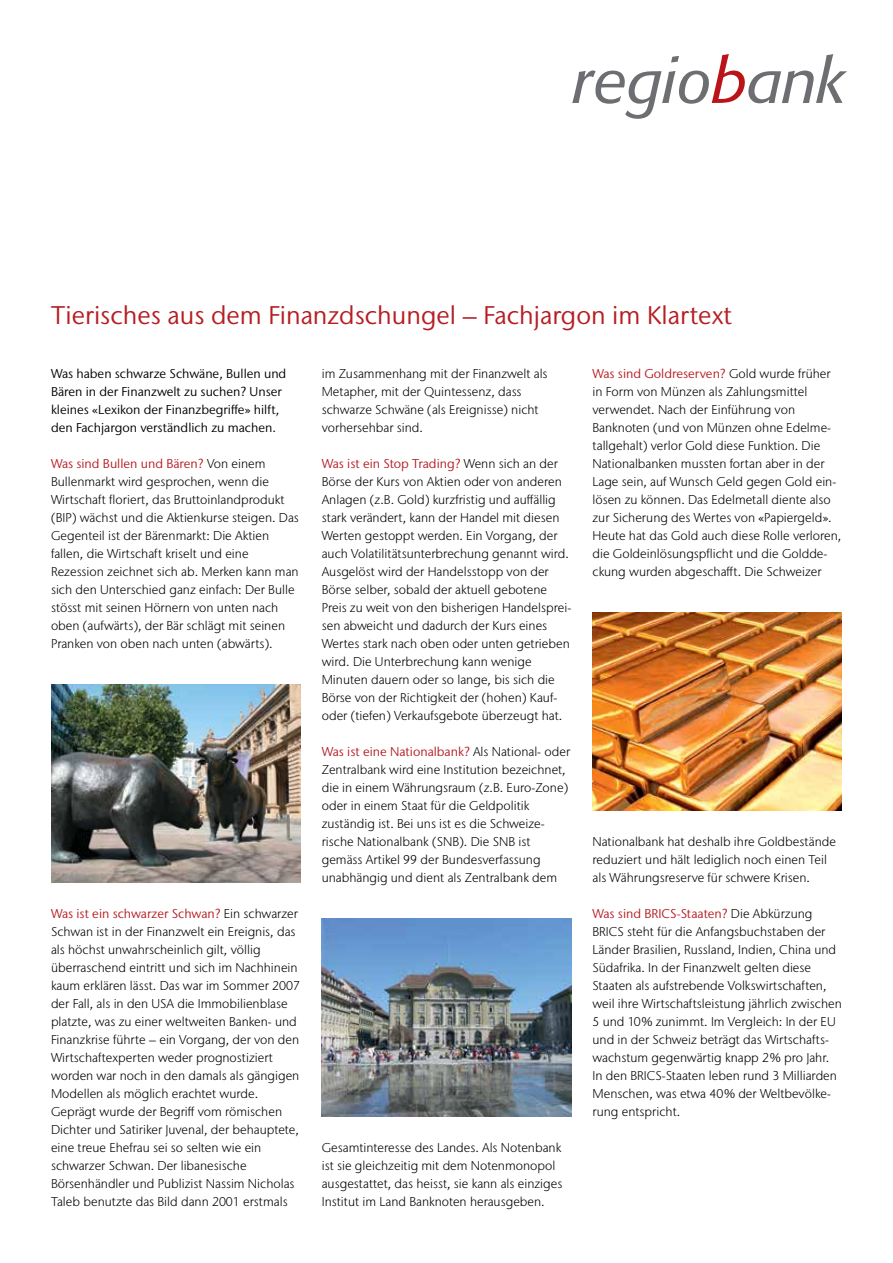
<style>
.page{position:relative;width:893px;height:1263px;background:#fff}
.page>*{position:absolute;margin:0;border:0;box-sizing:border-box;transform-origin:0 0}
.t1{font:25.5px "Stone Sans IIITC Std";color:#b61d22}
.t2{font:300 12.75px/18px "Stone Sans IIITC Std";color:#000}
.t3{font:12.75px/18px "Stone Sans IIITC Std";color:#000}
.s1{font-weight:400;color:#b61d22}
</style>
<div class="page">
<svg style="left:572px;top:54px;width:275px;height:65px"></svg>
<img style="left:51px;top:684px;width:249px;height:198px">
<img style="left:322px;top:918px;width:249px;height:198px">
<img style="left:592px;top:612px;width:250px;height:198px">
<h1 class="t1" style="left:51px;top:300px;width:683px">Tierisches aus dem Finanzdschungel – Fachjargon im Klartext</h1>
<p class="t2" style="left:322px;top:365px;width:227px">im Zusammenhang mit der Finanzwelt als Metapher, mit der Quintessenz, dass schwarze Schwäne (als Ereignisse) nicht vorhersehbar sind.</p>
<p class="t2" style="left:322px;top:455px;width:251px"><span class="s1">Was ist ein Stop Trading?</span> Wenn sich an der Börse der Kurs von Aktien oder von anderen Anlagen (z.B. Gold) kurzfristig und auffällig stark verändert, kann der Handel mit diesen Werten gestoppt werden. Ein Vorgang, der auch Volatilitätsunterbrechung genannt wird.<br>Ausgelöst wird der Handelsstopp von der Börse selber, sobald der aktuell gebotene Preis zu weit von den bisherigen Handelsprei&shy;sen abweicht und dadurch der Kurs eines Wertes stark nach oben oder unten getrieben wird. Die Unterbrechung kann wenige Minuten dauern oder so lange, bis sich die Börse von der Richtigkeit der (hohen) Kauf&shy;oder (tiefen) Verkaufsgebote überzeugt hat.</p>
<p class="t2" style="left:322px;top:743px;width:250px"><span class="s1">Was ist eine Nationalbank?</span> Als National- oder Zentralbank wird eine Institution bezeichnet, die in einem Währungsraum (z.B. Euro-Zone) oder in einem Staat für die Geldpolitik zuständig ist. Bei uns ist es die Schweize&shy;rische Nationalbank (SNB). Die SNB ist gemäss Artikel 99 der Bundesverfassung unabhängig und dient als Zentralbank dem</p>
<p class="t3" style="left:51px;top:365px;width:237px">Was haben schwarze Schwäne, Bullen und Bären in der Finanzwelt zu suchen? Unser kleines «Lexikon der Finanzbegriffe» hilft, den Fachjargon verständlich zu machen.</p>
<p class="t2" style="left:51px;top:455px;width:249px"><span class="s1">Was sind Bullen und Bären?</span> Von einem Bullenmarkt wird gesprochen, wenn die Wirtschaft floriert, das Bruttoinlandprodukt (BIP) wächst und die Aktienkurse steigen. Das Gegenteil ist der Bärenmarkt: Die Aktien fallen, die Wirtschaft kriselt und eine Rezession zeichnet sich ab. Merken kann man sich den Unterschied ganz einfach: Der Bulle stösst mit seinen Hörnern von unten nach oben (aufwärts), der Bär schlägt mit seinen Pranken von oben nach unten (abwärts).</p>
<p class="t2" style="left:592px;top:365px;width:250px"><span class="s1">Was sind Goldreserven?</span> Gold wurde früher in Form von Münzen als Zahlungsmittel verwendet. Nach der Einführung von Banknoten (und von Münzen ohne Edelme&shy;tallgehalt) verlor Gold diese Funktion. Die Nationalbanken mussten fortan aber in der Lage sein, auf Wunsch Geld gegen Gold ein&shy;lösen zu können. Das Edelmetall diente also zur Sicherung des Wertes von «Papiergeld».<br>Heute hat das Gold auch diese Rolle verloren, die Goldeinlösungspflicht und die Goldde&shy;ckung wurden abgeschafft. Die Schweizer</p>
<p class="t2" style="left:592px;top:833px;width:245px">Nationalbank hat deshalb ihre Goldbestände reduziert und hält lediglich noch einen Teil als Währungsreserve für schwere Krisen.</p>
<p class="t2" style="left:592px;top:905px;width:251px"><span class="s1">Was sind BRICS-Staaten?</span> Die Abkürzung BRICS steht für die Anfangsbuchstaben der Länder Brasilien, Russland, Indien, China und Südafrika. In der Finanzwelt gelten diese Staaten als aufstrebende Volkswirtschaften, weil ihre Wirtschaftsleistung jährlich zwischen 5 und 10% zunimmt. Im Vergleich: In der EU und in der Schweiz beträgt das Wirtschafts&shy;wachstum gegenwärtig knapp 2% pro Jahr.<br>In den BRICS-Staaten leben rund 3 Milliarden Menschen, was etwa 40% der Weltbevölke&shy;rung entspricht.</p>
<p class="t2" style="left:51px;top:905px;width:250px"><span class="s1">Was ist ein schwarzer Schwan?</span> Ein schwarzer Schwan ist in der Finanzwelt ein Ereignis, das als höchst unwahrscheinlich gilt, völlig überraschend eintritt und sich im Nachhinein kaum erklären lässt. Das war im Sommer 2007 der Fall, als in den USA die Immobilienblase platzte, was zu einer weltweiten Banken- und Finanzkrise führte – ein Vorgang, der von den Wirtschaftexperten weder prognostiziert worden war noch in den damals als gängigen Modellen als möglich erachtet wurde.<br>Geprägt wurde der Begriff vom römischen Dichter und Satiriker Juvenal, der behauptete, eine treue Ehefrau sei so selten wie ein schwarzer Schwan. Der libanesische Börsenhändler und Publizist Nassim Nicholas Taleb benutzte das Bild dann 2001 erstmals</p>
<p class="t2" style="left:322px;top:1139px;width:242px">Gesamtinteresse des Landes. Als Notenbank ist sie gleichzeitig mit dem Notenmonopol ausgestattet, das heisst, sie kann als einziges Institut im Land Banknoten herausgeben.</p>
</div>
